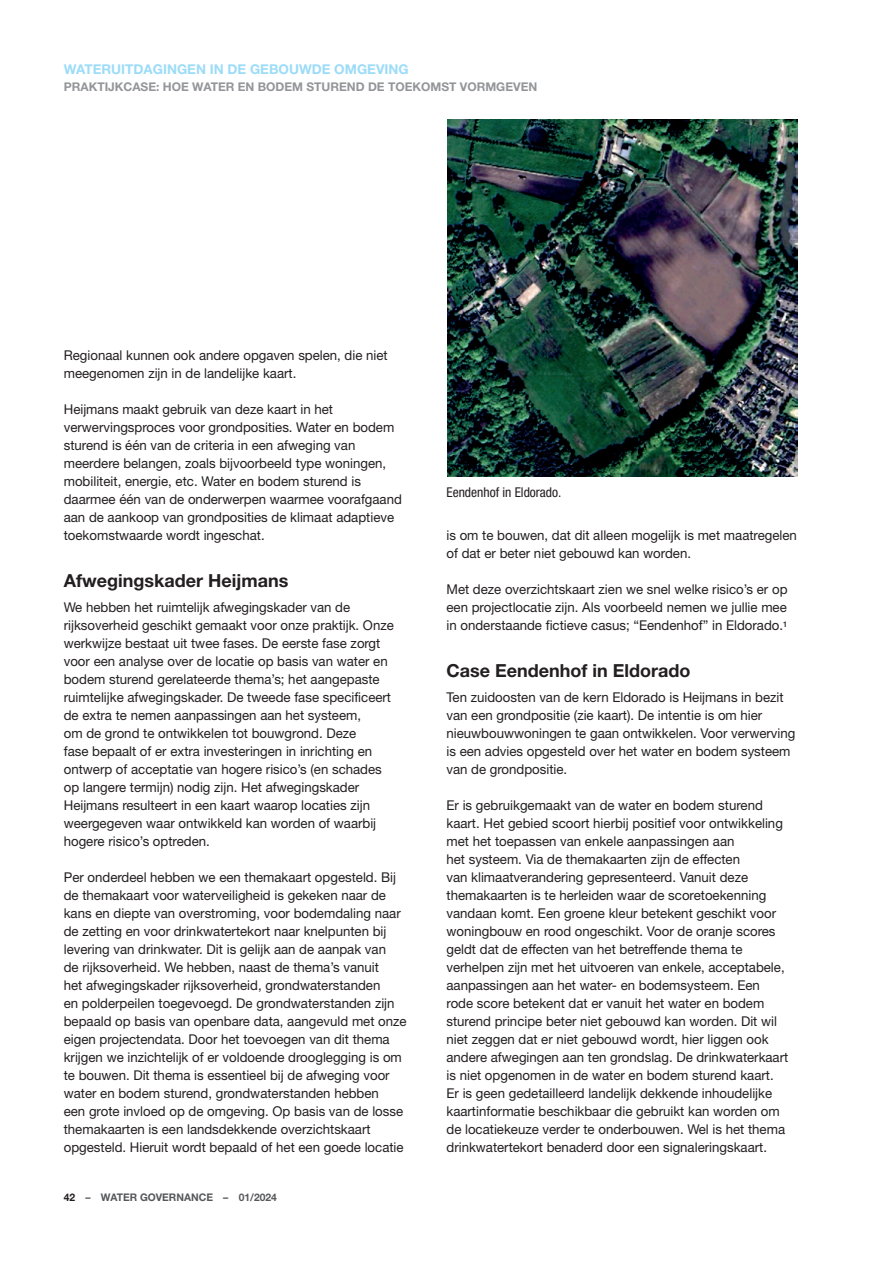
<style>
.page{position:relative;width:893px;height:1263px;background:#fff}
.page>*{position:absolute;margin:0;border:0;box-sizing:border-box;transform-origin:0 0}
.t1{font:700 18px "Helvetica Neue";color:#231f20}
.t2{font:13.5px/18px "Helvetica Neue";color:#231f20}
.t3{font:700 13.5px "Helvetica Neue";color:#9cdcf8}
.t4{font:condensed 13.5px "Helvetica Neue";color:#231f20}
.t5{font:700 12px "Helvetica Neue";color:#939598}
.t6{font:700 10.5px "Helvetica Neue";color:#57585a}
.s1{color:#231f20}
</style>
<div class="page">
<img style="left:448px;top:119px;width:349px;height:358px">
<p class="t3" style="left:64px;top:61px;width:346px">WATERUITDAGINGEN IN DE GEBOUWDE OMGEVING</p>
<p class="t5" style="left:64px;top:80px;width:475px">PRAKTIJKCASE: HOE WATER EN BODEM STUREND DE TOEKOMST VORMGEVEN</p>
<p class="t2" style="left:64px;top:346px;width:325px">Regionaal kunnen ook andere opgaven spelen, die niet meegenomen zijn in de landelijke kaart.</p>
<p class="t2" style="left:64px;top:400px;width:340px">Heijmans maakt gebruik van deze kaart in het verwervingsproces voor grondposities. Water en bodem sturend is één van de criteria in een afweging van meerdere belangen, zoals bijvoorbeeld type woningen, mobiliteit, energie, etc. Water en bodem sturend is daarmee één van de onderwerpen waarmee voorafgaand aan de aankoop van grondposities de klimaat adaptieve toekomstwaarde wordt ingeschat.</p>
<h1 class="t1" style="left:64px;top:569px;width:226px">Afwegingskader Heijmans</h1>
<p class="t2" style="left:64px;top:598px;width:332px">We hebben het ruimtelijk afwegingskader van de rijksoverheid geschikt gemaakt voor onze praktijk. Onze werkwijze bestaat uit twee fases. De eerste fase zorgt voor een analyse over de locatie op basis van water en bodem sturend gerelateerde thema’s; het aangepaste ruimtelijke afwegingskader. De tweede fase specificeert de extra te nemen aanpassingen aan het systeem,<br>om de grond te ontwikkelen tot bouwgrond. Deze<br>fase bepaalt of er extra investeringen in inrichting en ontwerp of acceptatie van hogere risico’s (en schades op langere termijn) nodig zijn. Het afwegingskader Heijmans resulteert in een kaart waarop locaties zijn weergegeven waar ontwikkeld kan worden of waarbij hogere risico’s optreden.</p>
<p class="t2" style="left:64px;top:868px;width:344px">Per onderdeel hebben we een themakaart opgesteld. Bij de themakaart voor waterveiligheid is gekeken naar de kans en diepte van overstroming, voor bodemdaling naar de zetting en voor drinkwatertekort naar knelpunten bij levering van drinkwater. Dit is gelijk aan de aanpak van<br>de rijksoverheid. We hebben, naast de thema’s vanuit<br>het afwegingskader rijksoverheid, grondwaterstanden<br>en polderpeilen toegevoegd. De grondwaterstanden zijn bepaald op basis van openbare data, aangevuld met onze eigen projectendata. Door het toevoegen van dit thema krijgen we inzichtelijk of er voldoende drooglegging is om te bouwen. Dit thema is essentieel bij de afweging voor water en bodem sturend, grondwaterstanden hebben<br>een grote invloed op de omgeving. Op basis van de losse themakaarten is een landsdekkende overzichtskaart opgesteld. Hieruit wordt bepaald of het een goede locatie</p>
<p class="t6" style="left:64px;top:1191px;width:215px"><span class="s1">42</span> – WATER GOVERNANCE – 01/2024</p>
<p class="t4" style="left:446px;top:484px;width:116px">Eendenhof in Eldorado.</p>
<p class="t2" style="left:446px;top:526px;width:352px">is om te bouwen, dat dit alleen mogelijk is met maatregelen of dat er beter niet gebouwd kan worden.</p>
<p class="t2" style="left:446px;top:580px;width:342px;text-align:justify">Met deze overzichtskaart zien we snel welke risico’s er op een projectlocatie zijn. Als voorbeeld nemen we jullie mee in onderstaande fictieve casus; “Eendenhof” in Eldorado.<sup>1</sup></p>
<h1 class="t1" style="left:446px;top:659px;width:245px">Case Eendenhof in Eldorado</h1>
<p class="t2" style="left:446px;top:688px;width:350px">Ten zuidoosten van de kern Eldorado is Heijmans in bezit van een grondpositie (zie kaart). De intentie is om hier nieuwbouwwoningen te gaan ontwikkelen. Voor verwerving is een advies opgesteld over het water en bodem systeem van de grondpositie.</p>
<p class="t2" style="left:446px;top:796px;width:343px">Er is gebruikgemaakt van de water en bodem sturend kaart. Het gebied scoort hierbij positief voor ontwikkeling met het toepassen van enkele aanpassingen aan<br>het systeem. Via de themakaarten zijn de effecten<br>van klimaatverandering gepresenteerd. Vanuit deze themakaarten is te herleiden waar de scoretoekenning vandaan komt. Een groene kleur betekent geschikt voor woningbouw en rood ongeschikt. Voor de oranje scores geldt dat de effecten van het betreffende thema te verhelpen zijn met het uitvoeren van enkele, acceptabele, aanpassingen aan het water- en bodemsysteem. Een rode score betekent dat er vanuit het water en bodem sturend principe beter niet gebouwd kan worden. Dit wil niet zeggen dat er niet gebouwd wordt, hier liggen ook andere afwegingen aan ten grondslag. De drinkwaterkaart is niet opgenomen in de water en bodem sturend kaart.<br>Er is geen gedetailleerd landelijk dekkende inhoudelijke kaartinformatie beschikbaar die gebruikt kan worden om de locatiekeuze verder te onderbouwen. Wel is het thema drinkwatertekort benaderd door een signaleringskaart.</p>
</div>
